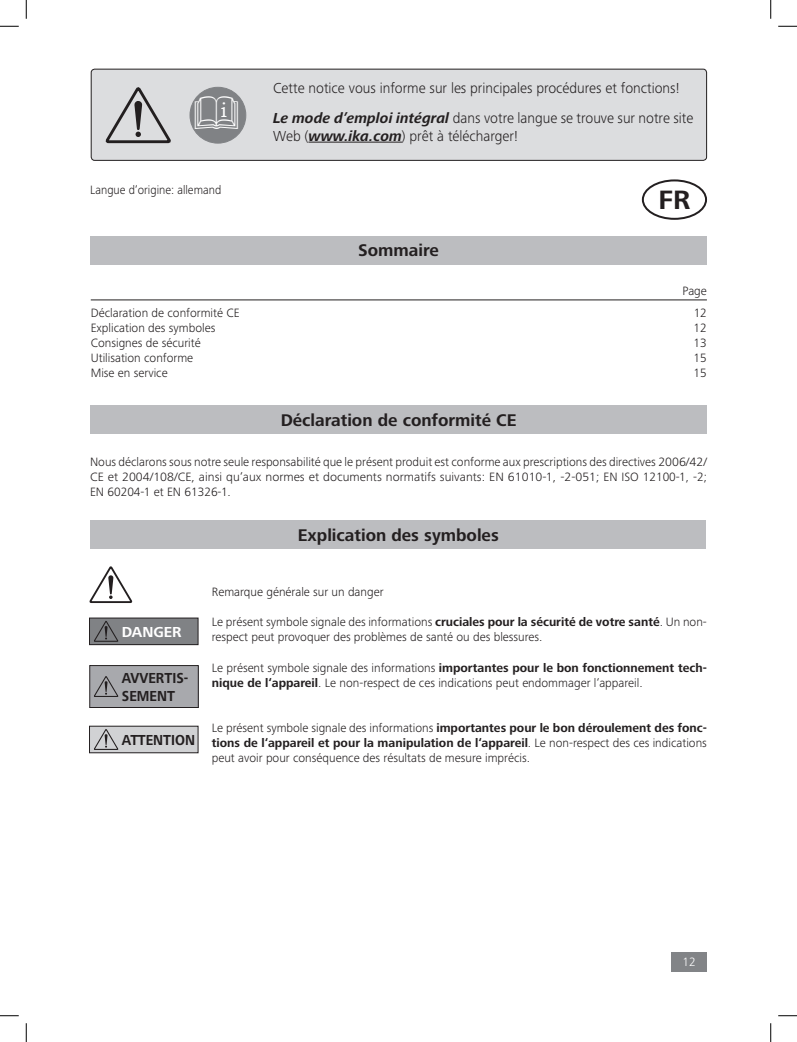
<style>
.page{position:relative;width:797px;height:1042px;background:#fff}
.page>*{position:absolute;margin:0;border:0;box-sizing:border-box;transform-origin:0 0}
.t1{font:700 27.5px "Frutiger Next IKA";color:#231f20}
.t2{font:20.5px "Bookman Old Style";color:#fff}
.t3{font:700 17.5px "Frutiger Next IKA";color:#231f20}
.t4{font:300 15px/30px "Frutiger Next IKA";color:#231f20}
.t5{font:700 15px/18px "Frutiger Next IKA";color:#231f20;scale:.9 1}
.t6{font:700 15px "Frutiger Next IKA";color:#fff}
.t7{font:300 12.5px/15px "Frutiger Next IKA";color:#231f20}
.t8{font:300 12.5px "Frutiger Next IKA";color:#231f20;scale:.95 1}
.t9{font:300 12.5px "Frutiger Next IKA";color:#fff}
.s1{font-weight:700;font-style:italic}
.s2{font-weight:700}
</style>
<div class="page">
<div style="left:671px;top:951px;width:36px;height:20px;background:#828487"></div>
<div style="left:91px;top:69px;width:615px;height:91px;background:#dcdddf;border-radius:4px"></div>
<div style="left:91px;top:69px;width:616px;height:92px;border:1px solid #231f20;border-radius:4px"></div>
<svg style="left:105px;top:87px;width:66px;height:57px"></svg>
<div style="left:190px;top:87px;width:56px;height:56px;background:#808285;border-radius:50%"></div>
<div style="left:190px;top:87px;width:56px;height:56px;border:1px solid #808285;border-radius:50%"></div>
<hr style="left:308px;top:142px;width:94px;height:1px;background:#231f20">
<div style="left:90px;top:236px;width:617px;height:28px;background:#bcbdc0"></div>
<div style="left:642px;top:179px;width:65px;height:41px;border:2px solid #231f20;border-radius:50%"></div>
<hr style="left:91px;top:299px;width:616px;height:1px;background:#231f20">
<div style="left:90px;top:520px;width:616px;height:28px;background:#bcbdc0"></div>
<svg style="left:89px;top:566px;width:43px;height:37px"></svg>
<div style="left:89px;top:618px;width:109px;height:26px;background:#808285"></div>
<div style="left:89px;top:617px;width:109px;height:27px;border:1px solid #231f20"></div>
<svg style="left:93px;top:621px;width:25px;height:23px"></svg>
<div style="left:89px;top:726px;width:109px;height:26px;background:#d1d2d4"></div>
<div style="left:89px;top:725px;width:109px;height:27px;border:1px solid #231f20"></div>
<svg style="left:93px;top:729px;width:25px;height:23px"></svg>
<div style="left:90px;top:665px;width:108px;height:42px;background:#a8a9ad"></div>
<div style="left:89px;top:665px;width:110px;height:42px;border:1px solid #231f20"></div>
<svg style="left:94px;top:676px;width:24px;height:21px"></svg>
<div style="left:90px;top:405px;width:617px;height:29px;background:#bcbdc0"></div>
<svg style="left:0;top:25px;width:19px;height:2px"></svg>
<svg style="left:778px;top:25px;width:19px;height:2px"></svg>
<svg style="left:0;top:1015px;width:19px;height:1px"></svg>
<svg style="left:778px;top:1015px;width:19px;height:1px"></svg>
<svg style="left:25px;top:0;width:2px;height:19px"></svg>
<svg style="left:25px;top:1023px;width:2px;height:18px"></svg>
<svg style="left:770px;top:0;width:1px;height:19px"></svg>
<svg style="left:770px;top:1023px;width:1px;height:18px"></svg>
<h2 class="t2" style="left:221px;top:97px;width:8px">i</h2>
<p class="t8" style="left:90px;top:182px;width:139px">Langue d‘origine: allemand</p>
<p class="t4" style="left:273px;top:73px;width:422px">Cette notice vous informe sur les principales procédures et fonctions!<br><span class="s1">Le mode d’emploi intégral</span> dans votre langue se trouve sur notre site</p>
<p class="t4" style="left:273px;top:121px;width:246px">Web (<span class="s1">www.ika.com</span>) prêt à télécharger!</p>
<h3 class="t3" style="left:358px;top:240px;width:82px">Sommaire</h3>
<h1 class="t1" style="left:658px;top:184px;width:33px">FR</h1>
<p class="t7" style="left:682px;top:283px;width:26px">Page</p>
<p class="t7" style="left:91px;top:305px;width:150px">Déclaration de conformité CE</p>
<p class="t7" style="left:693px;top:305px;width:15px">12</p>
<p class="t7" style="left:91px;top:320px;width:126px">Explication des symboles</p>
<p class="t7" style="left:693px;top:320px;width:15px">12</p>
<p class="t7" style="left:91px;top:335px;width:111px">Consignes de sécurité</p>
<p class="t7" style="left:693px;top:335px;width:15px">13</p>
<p class="t7" style="left:91px;top:350px;width:104px">Utilisation conforme</p>
<p class="t7" style="left:693px;top:350px;width:15px">15</p>
<p class="t7" style="left:91px;top:365px;width:78px">Mise en service</p>
<p class="t7" style="left:693px;top:365px;width:15px">15</p>
<h3 class="t3" style="left:281px;top:410px;width:237px">Déclaration de conformité CE</h3>
<p class="t7" style="left:90px;top:454px;width:618px;text-align:justify">Nous déclarons sous notre seule responsabilité que le présent produit est conforme aux prescriptions des directives 2006/42/ CE et 2004/108/CE, ainsi qu‘aux normes et documents normatifs suivants: EN 61010-1, -2-051; EN ISO 12100-1, -2; EN 60204-1 et EN 61326-1.</p>
<p class="t6" style="left:122px;top:623px;width:61px">DANGER</p>
<p class="t5" style="left:122px;top:669px;width:75px">AVVERTIS-<br>SEMENT</p>
<p class="t5" style="left:122px;top:731px;width:83px">ATTENTION</p>
<h3 class="t3" style="left:298px;top:525px;width:202px">Explication des symboles</h3>
<p class="t7" style="left:212px;top:584px;width:173px">Remarque générale sur un danger</p>
<p class="t7" style="left:212px;top:614px;width:496px">Le présent symbole signale des informations <span class="s2">cruciales pour la sécurité de votre santé</span>. Un non&shy;respect peut provoquer des problèmes de santé ou des blessures.</p>
<p class="t7" style="left:212px;top:659px;width:496px">Le présent symbole signale des informations <span class="s2">importantes pour le bon fonctionnement tech&shy;nique de l‘appareil</span>. Le non-respect de ces indications peut endommager l‘appareil.</p>
<p class="t7" style="left:212px;top:719px;width:496px;text-align:justify">Le présent symbole signale des informations <span class="s2">importantes pour le bon déroulement des fonc&shy;tions de l‘appareil et pour la manipulation de l‘appareil</span>. Le non-respect des ces indications peut avoir pour conséquence des résultats de mesure imprécis.</p>
<p class="t9" style="left:682px;top:954px;width:15px">12</p>
</div>
